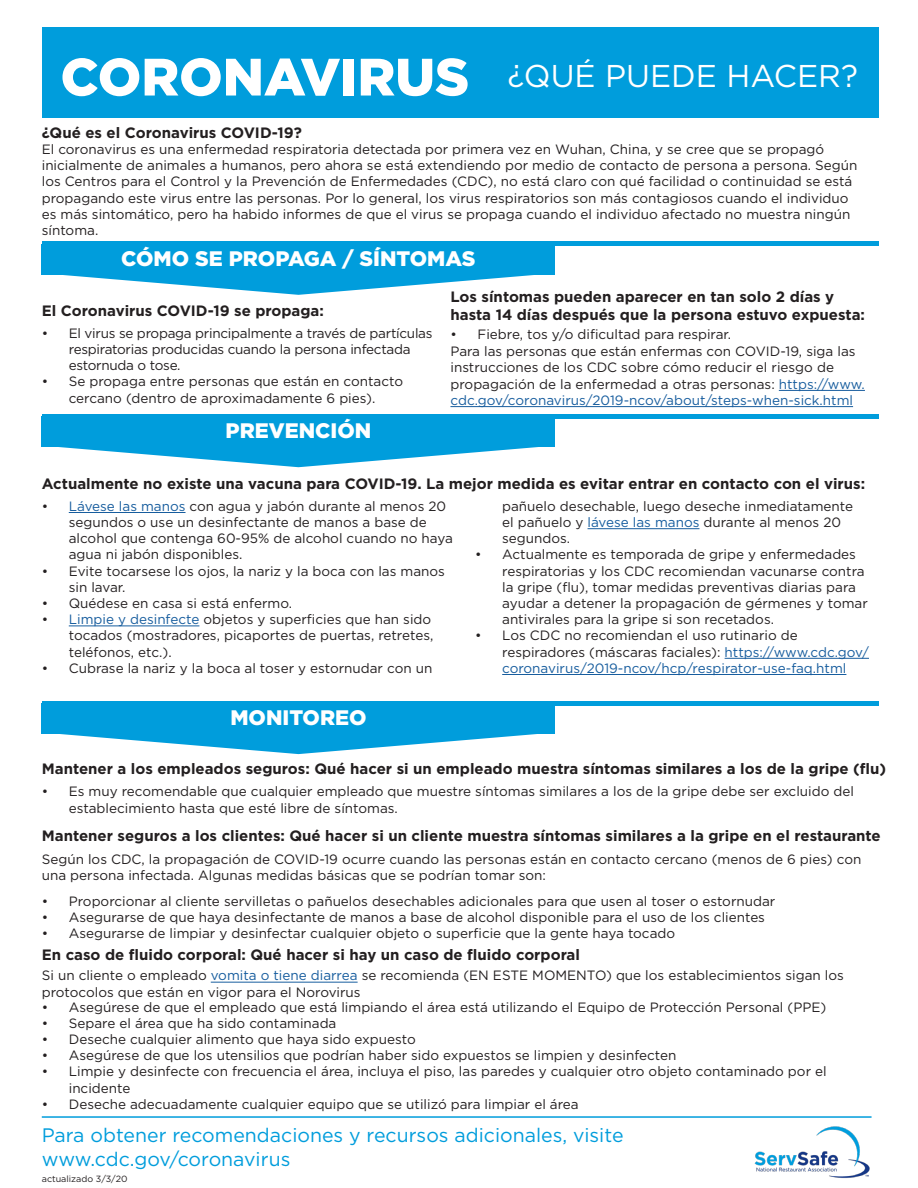
<style>
.page{position:relative;width:918px;height:1188px;background:#fff}
.page>*{position:absolute;margin:0;border:0;box-sizing:border-box;transform-origin:0 0}
.t1{font:900 52.5px "Gotham";color:#fff}
.t2{font:31.5px "Gotham";color:#fff}
.t3{font:900 21px "Gotham";color:#fff}
.t4{font:19.5px "Gotham";color:#009ddc}
.t5{font:700 15px/18px "Gotham";color:#231f20}
.t6{font:13.5px/16.2px "Gotham";color:#231f20}
.t7{font:13.5px/16.2px "Gotham";color:#175d9e}
.t8{font:13.5px/16.2px "Gotham";letter-spacing:-.02em;color:#231f20}
.t9{font:9px "Gotham";color:#231f20}
.s1{color:#175d9e}
.s2{color:#231f20}
</style>
<div class="page">
<div style="left:42px;top:28px;width:836px;height:90px;background:#009ddc"></div>
<hr style="left:42px;top:242px;width:836px;height:4px;background:#009ddc">
<div style="left:42px;top:244px;width:513px;height:31px;background:#009ddc"></div>
<svg style="left:63px;top:275px;width:471px;height:20px"></svg>
<hr style="left:42px;top:414px;width:836px;height:4px;background:#009ddc">
<svg style="left:59px;top:447px;width:479px;height:20px"></svg>
<hr style="left:69px;top:512px;width:117px;height:1px;background:#175d9e">
<hr style="left:69px;top:626px;width:130px;height:1px;background:#175d9e">
<div style="left:42px;top:417px;width:513px;height:30px;background:#009ddc"></div>
<hr style="left:42px;top:701px;width:836px;height:4px;background:#009ddc">
<div style="left:42px;top:704px;width:513px;height:30px;background:#009ddc"></div>
<svg style="left:60px;top:734px;width:477px;height:20px"></svg>
<hr style="left:211px;top:982px;width:147px;height:1px;background:#175d9e">
<hr style="left:42px;top:1116px;width:830px;height:2px;background:#009ddc">
<img style="left:754px;top:1126px;width:116px;height:52px">
<hr style="left:588px;top:528px;width:111px;height:1px;background:#175d9e">
<hr style="left:725px;top:658px;width:144px;height:1px;background:#175d9e">
<hr style="left:502px;top:674px;width:344px;height:1px;background:#175d9e">
<hr style="left:779px;top:390px;width:86px;height:1px;background:#175d9e">
<hr style="left:450px;top:406px;width:403px;height:1px;background:#175d9e">
<p class="t1" style="left:60px;top:41px;width:410px">CORONAVIRUS</p>
<p class="t2" style="left:508px;top:56px;width:352px">¿QUÉ PUEDE HACER?</p>
<p class="t5" style="left:42px;top:124px;width:262px">¿Qué es el Coronavirus COVID-19?</p>
<p class="t6" style="left:42px;top:141px;width:817px">El coronavirus es una enfermedad respiratoria detectada por primera vez en Wuhan, China, y se cree que se propagó inicialmente de animales a humanos, pero ahora se está extendiendo por medio de contacto de persona a persona. Según los Centros para el Control y la Prevención de Enfermedades (CDC), no está claro con qué facilidad o continuidad se está propagando este virus entre las personas. Por lo general, los virus respiratorios son más contagiosos cuando el individuo es más sintomático, pero ha habido informes de que el virus se propaga cuando el individuo afectado no muestra ningún</p>
<p class="t6" style="left:42px;top:222px;width:58px">síntoma.</p>
<p class="t3" style="left:121px;top:244px;width:356px">CÓMO SE PROPAGA / SÍNTOMAS</p>
<p class="t5" style="left:42px;top:301px;width:284px">El Coronavirus COVID-19 se propaga:</p>
<p class="t8" style="left:42px;top:325px;width:392px">• El virus se propaga principalmente a través de partículas</p>
<p class="t8" style="left:69px;top:341px;width:343px">respiratorias producidas cuando la persona infectada estornuda o tose.</p>
<p class="t6" style="left:42px;top:373px;width:8px">•</p>
<p class="t6" style="left:69px;top:373px;width:336px">Se propaga entre personas que están en contacto cercano (dentro de aproximadamente 6 pies).</p>
<p class="t5" style="left:450px;top:288px;width:416px">Los síntomas pueden aparecer en tan solo 2 días y hasta 14 días después que la persona estuvo expuesta:</p>
<p class="t6" style="left:450px;top:325px;width:8px">•</p>
<p class="t6" style="left:477px;top:325px;width:255px">Fiebre, tos y/o dificultad para respirar.</p>
<p class="t6" style="left:450px;top:343px;width:416px">Para las personas que están enfermas con COVID-19, siga las instrucciones de los CDC sobre cómo reducir el riesgo de propagación de la enfermedad a otras personas: <span class="s1">https://www. cdc.gov/coronavirus/2019-ncov/about/steps-when-sick.html</span></p>
<p class="t3" style="left:226px;top:416px;width:147px">PREVENCIÓN</p>
<p class="t3" style="left:316px;top:416px;width:40px">T O</p>
<p class="t5" style="left:42px;top:474px;width:825px">Actualmente no existe una vacuna para COVID-19. La mejor medida es evitar entrar en contacto con el virus:</p>
<p class="t6" style="left:42px;top:498px;width:406px">• <span class="s1">Lávese las manos</span> con agua y jabón durante al menos 20</p>
<p class="t6" style="left:69px;top:514px;width:386px">segundos o use un desinfectante de manos a base de alcohol que contenga 60-95% de alcohol cuando no haya agua ni jabón disponibles.</p>
<p class="t6" style="left:42px;top:562px;width:405px">• Evite tocarsese los ojos, la nariz y la boca con las manos</p>
<p class="t6" style="left:69px;top:579px;width:58px">sin lavar.</p>
<p class="t6" style="left:42px;top:595px;width:252px">• Quédese en casa si está enfermo. •</p>
<p class="t6" style="left:502px;top:498px;width:352px">pañuelo desechable, luego deseche inmediatamente el pañuelo y <span class="s1">lávese las manos</span> durante al menos 20</p>
<p class="t6" style="left:502px;top:530px;width:70px">segundos.</p>
<p class="t6" style="left:502px;top:546px;width:364px;text-indent:-27px">• Actualmente es temporada de gripe y enfermedades respiratorias y los CDC recomiendan vacunarse contra la gripe (flu), tomar medidas preventivas diarias para</p>
<p class="t6" style="left:502px;top:595px;width:367px">ayudar a detener la propagación de gérmenes y tomar</p>
<p class="t6" style="left:502px;top:611px;width:273px">antivirales para la gripe si son recetados.</p>
<p class="t7" style="left:502px;top:627px;width:368px;text-indent:-27px"><span class="s2">• Los CDC no recomiendan el uso rutinario de respiradores (máscaras faciales):</span> https://www.cdc.gov/ coronavirus/2019-ncov/hcp/respirator-use-faq.html</p>
<p class="t6" style="left:69px;top:611px;width:364px"><span class="s1">Limpie y desinfecte</span> objetos y superficies que han sido</p>
<p class="t6" style="left:69px;top:627px;width:366px">tocados (mostradores, picaportes de puertas, retretes,</p>
<p class="t6" style="left:69px;top:643px;width:104px">teléfonos, etc.).</p>
<p class="t6" style="left:42px;top:660px;width:392px">• Cubrase la nariz y la boca al toser y estornudar con un</p>
<p class="t3" style="left:230px;top:703px;width:138px">MONITOREO</p>
<p class="t5" style="left:42px;top:760px;width:846px">Mantener a los empleados seguros: Qué hacer si un empleado muestra síntomas similares a los de la gripe (flu)</p>
<p class="t6" style="left:42px;top:783px;width:814px">• Es muy recomendable que cualquier empleado que muestre síntomas similares a los de la gripe debe ser excluido del</p>
<p class="t6" style="left:69px;top:800px;width:331px">establecimiento hasta que esté libre de síntomas.</p>
<p class="t5" style="left:42px;top:826px;width:841px">Mantener seguros a los clientes: Qué hacer si un cliente muestra síntomas similares a la gripe en el restaurante</p>
<p class="t6" style="left:42px;top:851px;width:821px">Según los CDC, la propagación de COVID-19 ocurre cuando las personas están en contacto cercano (menos de 6 pies) con</p>
<p class="t6" style="left:42px;top:867px;width:506px">una persona infectada. Algunas medidas básicas que se podrían tomar son:</p>
<p class="t6" style="left:42px;top:893px;width:735px">• Proporcionar al cliente servilletas o pañuelos desechables adicionales para que usen al toser o estornudar</p>
<p class="t6" style="left:42px;top:909px;width:8px">•</p>
<p class="t6" style="left:69px;top:909px;width:698px">Asegurarse de que haya desinfectante de manos a base de alcohol disponible para el uso de los clientes</p>
<p class="t6" style="left:42px;top:925px;width:8px">•</p>
<p class="t6" style="left:69px;top:925px;width:608px">Asegurarse de limpiar y desinfectar cualquier objeto o superficie que la gente haya tocado</p>
<p class="t5" style="left:42px;top:946px;width:540px">En caso de fluido corporal: Qué hacer si hay un caso de fluido corporal</p>
<p class="t6" style="left:42px;top:998px;width:786px">• Asegúrese de que el empleado que está limpiando el área está utilizando el Equipo de Protección Personal (PPE)</p>
<p class="t6" style="left:42px;top:1015px;width:296px">• Separe el área que ha sido contaminada</p>
<p class="t6" style="left:42px;top:1031px;width:376px">• Deseche cualquier alimento que haya sido expuesto</p>
<p class="t6" style="left:42px;top:1047px;width:636px">• Asegúrese de que los utensilios que podrían haber sido expuestos se limpien y desinfecten</p>
<p class="t6" style="left:42px;top:1063px;width:786px">• Limpie y desinfecte con frecuencia el área, incluya el piso, las paredes y cualquier otro objeto contaminado por el</p>
<p class="t6" style="left:69px;top:1079px;width:63px">incidente</p>
<p class="t6" style="left:42px;top:1096px;width:8px">•</p>
<p class="t6" style="left:69px;top:1096px;width:511px">Deseche adecuadamente cualquier equipo que se utilizó para limpiar el área</p>
<p class="t6" style="left:42px;top:967px;width:804px">Si un cliente o empleado <span class="s1">vomita o tiene diarrea</span> se recomienda (EN ESTE MOMENTO) que los establecimientos sigan los protocolos que están en vigor para el Norovirus</p>
<p class="t4" style="left:42px;top:1123px;width:583px">Para obtener recomendaciones y recursos adicionales, visite</p>
<p class="t4" style="left:42px;top:1146px;width:250px">www.cdc.gov/coronavirus</p>
<p class="t9" style="left:42px;top:1173px;width:87px">actualizado 3/3/20</p>
</div>
